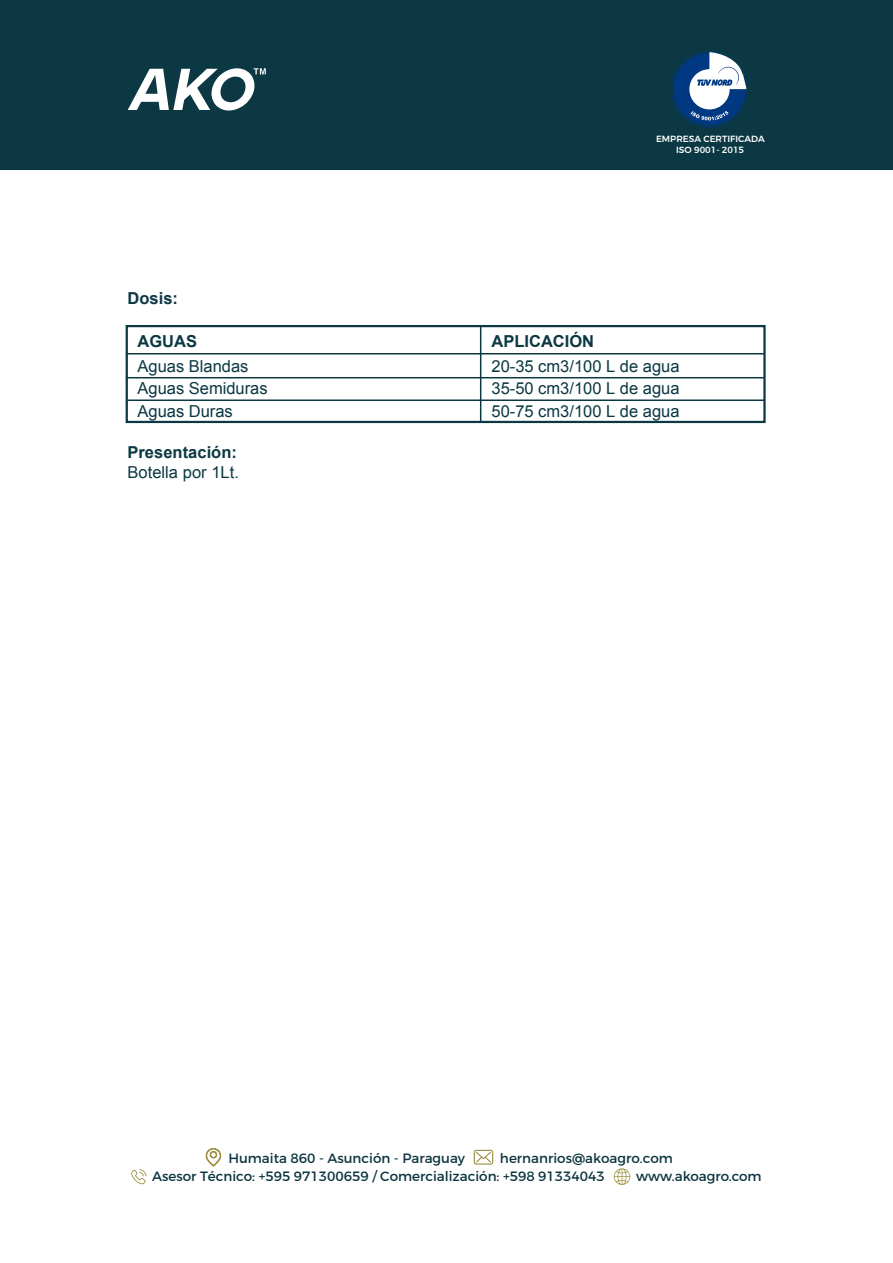
<style>
.page{position:relative;width:893px;height:1263px;background:#fff}
.page>*{position:absolute;margin:0;border:0;box-sizing:border-box;transform-origin:0 0}
.t1{font:16.5px/22.5px "Arial";color:#0b3843}
.t2{font:700 16.5px "Arial";color:#0b3843}
.t3{font:13.5px "Montserrat";color:#0c3540}
.t4{font:500 9px/10.8px "Montserrat";color:#fff;text-align:center}
</style>
<div class="page">
<hr style="left:127px;top:353px;width:638px;height:1px;background:#0b3843">
<hr style="left:127px;top:399px;width:638px;height:2px;background:#0b3843">
<hr style="left:127px;top:377px;width:638px;height:1px;background:#0b3843">
<div style="left:126px;top:325px;width:640px;height:98px;border:2px solid #0b3843"></div>
<div style="left:0;top:0;width:893px;height:170px;background:#0b3843"></div>
<svg style="left:671px;top:51px;width:77px;height:77px"></svg>
<svg style="left:128px;top:68px;width:138px;height:43px"></svg>
<hr style="left:480px;top:326px;width:1px;height:96px;background:#0b3843">
<svg style="left:131px;top:1169px;width:15px;height:15px"></svg>
<svg style="left:614px;top:1168px;width:16px;height:17px"></svg>
<svg style="left:205px;top:1148px;width:16px;height:19px"></svg>
<svg style="left:474px;top:1150px;width:19px;height:15px"></svg>
<p class="t2" style="left:128px;top:287px;width:52px">Dosis:</p>
<p class="t4" style="left:656px;top:133px;width:110px">EMPRESA CERTIFICADA<br>ISO 9001- 2015</p>
<p class="t2" style="left:138px;top:330px;width:61px">AGUAS</p>
<p class="t2" style="left:492px;top:330px;width:104px">APLICACIÓN</p>
<p class="t1" style="left:138px;top:355px;width:132px">Aguas Blandas<br>Aguas Semiduras<br>Aguas Duras</p>
<p class="t1" style="left:492px;top:355px;width:190px;text-align:justify">20-35 cm3/100 L de agua 35-50 cm3/100 L de agua 50-75 cm3/100 L de agua</p>
<p class="t2" style="left:128px;top:441px;width:111px">Presentación:</p>
<p class="t1" style="left:128px;top:461px;width:113px">Botella por 1Lt.</p>
<p class="t3" style="left:228px;top:1150px;width:238px">Humaita 860 - Asunción - Paraguay</p>
<p class="t3" style="left:500px;top:1150px;width:174px">hernanrios@akoagro.com</p>
<p class="t3" style="left:152px;top:1167px;width:454px">Asesor Técnico: +595 971300659 / Comercialización: +598 91334043</p>
<p class="t3" style="left:636px;top:1167px;width:127px">www.akoagro.com</p>
</div>
